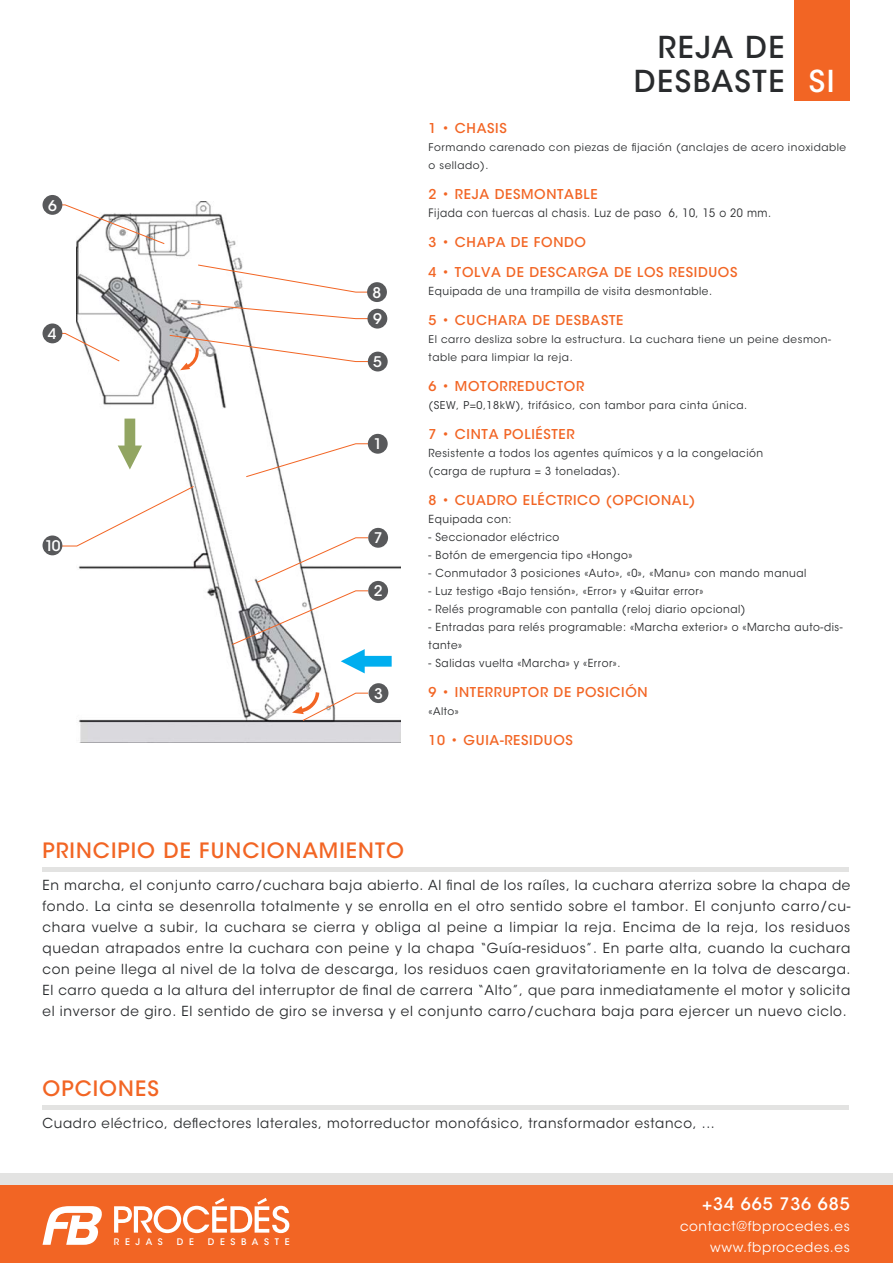
<style>
.page{position:relative;width:893px;height:1263px;background:#fff}
.page>*{position:absolute;margin:0;border:0;box-sizing:border-box;transform-origin:0 0}
.t1{font:500 30px/34.5px "ITC Avant Garde Std";letter-spacing:.05em;color:#292b2d}
.t2{font:500 21px "ITC Avant Garde Std";letter-spacing:.05em;color:#f26524}
.t3{font:500 16.95px "ITC Avant Garde Std";letter-spacing:.05em;color:#fff}
.t4{font:500 14.55px "ITC Avant Garde Std";color:#fff}
.t5{font:13.8px/21px "ITC Avant Garde Std";letter-spacing:.05em;color:#292b2d;text-align:justify}
.t6{font:13.65px "ITC Avant Garde Std";letter-spacing:.05em;color:#292b2d}
.t7{font:500 13.5px "ITC Avant Garde Std";letter-spacing:.05em;color:#f26524}
.t8{font:13.5px/21px "ITC Avant Garde Std";letter-spacing:.05em;color:#fff;text-align:right}
.t9{font:11.55px "ITC Avant Garde Std";letter-spacing:.05em;color:#292b2d;scale:.91 1}
.t10{font:11.1px/18px "ITC Avant Garde Std";letter-spacing:.05em;color:#292b2d;scale:.95 1}
.t11{font:10.65px "ITC Avant Garde Std";letter-spacing:.05em;color:#292b2d}
.t12{font:10.5px/18px "ITC Avant Garde Std";letter-spacing:.05em;color:#292b2d}
.t13{font:500 9px "ITC Avant Garde Std";letter-spacing:.625em;color:#fff}
.s1{color:#fff}
</style>
<div class="page">
<img style="left:76px;top:202px;width:324px;height:540px">
<svg style="left:60px;top:485px;width:135px;height:62px"></svg>
<div style="left:0;top:1185px;width:893px;height:78px;background:#f26524"></div>
<div style="left:43px;top:1105px;width:806px;height:5px;background:#e3e3e2"></div>
<hr style="left:43px;top:867px;width:806px;height:4px;background:#e3e3e2">
<div style="left:0;top:1173px;width:893px;height:12px;background:#e3e3e2"></div>
<svg style="left:197px;top:264px;width:172px;height:29px"></svg>
<svg style="left:190px;top:303px;width:179px;height:16px"></svg>
<svg style="left:245px;top:443px;width:124px;height:35px"></svg>
<svg style="left:256px;top:537px;width:113px;height:46px"></svg>
<div style="left:335px;top:649px;width:85px;height:29px;background:#fff"></div>
<svg style="left:54px;top:333px;width:66px;height:29px"></svg>
<svg style="left:55px;top:204px;width:110px;height:41px"></svg>
<svg style="left:118px;top:419px;width:24px;height:50px"></svg>
<svg style="left:292px;top:692px;width:77px;height:29px"></svg>
<svg style="left:169px;top:334px;width:200px;height:36px"></svg>
<svg style="left:231px;top:590px;width:161px;height:83px"></svg>
<div style="left:368px;top:434px;width:20px;height:20px;background:#58595b;border-radius:50%"></div>
<div style="left:367px;top:309px;width:20px;height:20px;background:#58595b;border-radius:50%"></div>
<div style="left:368px;top:528px;width:20px;height:20px;background:#58595b;border-radius:50%"></div>
<div style="left:43px;top:323px;width:19px;height:20px;background:#58595b;border-radius:50%"></div>
<div style="left:367px;top:282px;width:20px;height:20px;background:#58595b;border-radius:50%"></div>
<div style="left:43px;top:195px;width:19px;height:20px;background:#58595b;border-radius:50%"></div>
<div style="left:369px;top:683px;width:19px;height:20px;background:#58595b;border-radius:50%"></div>
<div style="left:368px;top:581px;width:20px;height:20px;background:#58595b;border-radius:50%"></div>
<div style="left:368px;top:352px;width:20px;height:19px;background:#58595b;border-radius:50%"></div>
<div style="left:43px;top:535px;width:19px;height:20px;background:#58595b;border-radius:50%"></div>
<svg style="left:114px;top:1198px;width:175px;height:35px"></svg>
<svg style="left:43px;top:1206px;width:59px;height:39px"></svg>
<div style="left:794px;top:0;width:56px;height:100px;background:#f26524"></div>
<p class="t4" style="left:48px;top:196px;width:10px">6</p>
<p class="t4" style="left:48px;top:325px;width:10px">4</p>
<p class="t4" style="left:45px;top:537px;width:18px">10</p>
<p class="t4" style="left:373px;top:283px;width:10px">8</p>
<p class="t4" style="left:373px;top:310px;width:10px">9</p>
<p class="t4" style="left:373px;top:353px;width:10px">5</p>
<p class="t4" style="left:373px;top:435px;width:10px">1</p>
<p class="t4" style="left:374px;top:529px;width:10px">7</p>
<p class="t4" style="left:374px;top:582px;width:10px">2</p>
<p class="t4" style="left:374px;top:684px;width:10px">3</p>
<h1 class="t1" style="left:634px;top:30px;width:202px;text-indent:24px">REJA DE<br>DESBASTE <span class="s1">SI</span></h1>
<p class="t7" style="left:429px;top:120px;width:80px">1 • CHASIS</p>
<p class="t12" style="left:429px;top:138px;width:419px">Formando carenado con piezas de fijación (anclajes de acero inoxidable o sellado).</p>
<p class="t7" style="left:429px;top:186px;width:171px">2 • REJA DESMONTABLE</p>
<p class="t9" style="left:429px;top:206px;width:378px">Fijada con tuercas al chasis. Luz de paso 6, 10, 15 o 20 mm.</p>
<p class="t7" style="left:429px;top:234px;width:159px">3 • CHAPA DE FONDO</p>
<p class="t7" style="left:429px;top:264px;width:310px">4 • TOLVA DE DESCARGA DE LOS RESIDUOS</p>
<p class="t10" style="left:429px;top:282px;width:300px">Equipada de una trampilla de visita desmontable.</p>
<p class="t7" style="left:429px;top:312px;width:196px">5 • CUCHARA DE DESBASTE</p>
<p class="t12" style="left:429px;top:330px;width:404px">El carro desliza sobre la estructura. La cuchara tiene un peine desmon&shy;table para limpiar la reja.</p>
<p class="t7" style="left:429px;top:378px;width:157px">6 • MOTORREDUCTOR</p>
<p class="t11" style="left:429px;top:399px;width:320px">(SEW, P=0,18kW), trifásico, con tambor para cinta única.</p>
<p class="t7" style="left:429px;top:426px;width:148px">7 • CINTA POLIÉSTER</p>
<p class="t10" style="left:429px;top:444px;width:354px">Resistente a todos los agentes químicos y a la congelación (carga de ruptura = 3 toneladas).</p>
<p class="t7" style="left:429px;top:492px;width:268px">8 • CUADRO ELÉCTRICO (OPCIONAL)</p>
<p class="t10" style="left:429px;top:510px;width:89px">Equipada con:</p>
<p class="t10" style="left:429px;top:528px;width:139px">- Seccionador eléctrico</p>
<p class="t10" style="left:429px;top:546px;width:216px">- Botón de emergencia tipo «Hongo»</p>
<p class="t10" style="left:429px;top:564px;width:399px">- Conmutador 3 posiciones «Auto», «0», «Manu» con mando manual</p>
<p class="t10" style="left:429px;top:582px;width:291px">- Luz testigo «Bajo tensión», «Error» y «Quitar error»</p>
<p class="t10" style="left:429px;top:600px;width:335px">- Relés programable con pantalla (reloj diario opcional)</p>
<p class="t10" style="left:429px;top:618px;width:437px">- Entradas para relés programable: «Marcha exterior» o «Marcha auto-dis&shy;tante»</p>
<p class="t10" style="left:429px;top:654px;width:203px">- Salidas vuelta «Marcha» y «Error».</p>
<p class="t7" style="left:429px;top:684px;width:221px">9 • INTERRUPTOR DE POSICIÓN</p>
<p class="t12" style="left:429px;top:702px;width:32px">«Alto»</p>
<p class="t7" style="left:429px;top:732px;width:146px">10 • GUIA-RESIDUOS</p>
<h2 class="t2" style="left:43px;top:837px;width:363px">PRINCIPIO DE FUNCIONAMIENTO</h2>
<p class="t5" style="left:43px;top:874px;width:809px">En marcha, el conjunto carro/cuchara baja abierto. Al final de los raíles, la cuchara aterriza sobre la chapa de fondo. La cinta se desenrolla totalmente y se enrolla en el otro sentido sobre el tambor. El conjunto carro/cu&shy;chara vuelve a subir, la cuchara se cierra y obliga al peine a limpiar la reja. Encima de la reja, los residuos quedan atrapados entre la cuchara con peine y la chapa “Guía-residuos”. En parte alta, cuando la cuchara con peine llega al nivel de la tolva de descarga, los residuos caen gravitatoriamente en la tolva de descarga.<br>El carro queda a la altura del interruptor de final de carrera “Alto”, que para inmediatamente el motor y solicita el inversor de giro. El sentido de giro se inversa y el conjunto carro/cuchara baja para ejercer un nuevo ciclo.</p>
<h2 class="t2" style="left:43px;top:1075px;width:118px">OPCIONES</h2>
<p class="t6" style="left:43px;top:1115px;width:674px">Cuadro eléctrico, deflectores laterales, motorreductor monofásico, transformador estanco, ...</p>
<p class="t13" style="left:114px;top:1236px;width:50px">REJAS</p>
<p class="t13" style="left:177px;top:1236px;width:19px">D E</p>
<p class="t13" style="left:208px;top:1236px;width:83px">DESBASTE</p>
<p class="t3" style="left:702px;top:1193px;width:149px">+34 665 736 685</p>
<p class="t8" style="left:680px;top:1215px;width:171px">contact@fbprocedes.es www.fbprocedes.es</p>
</div>
